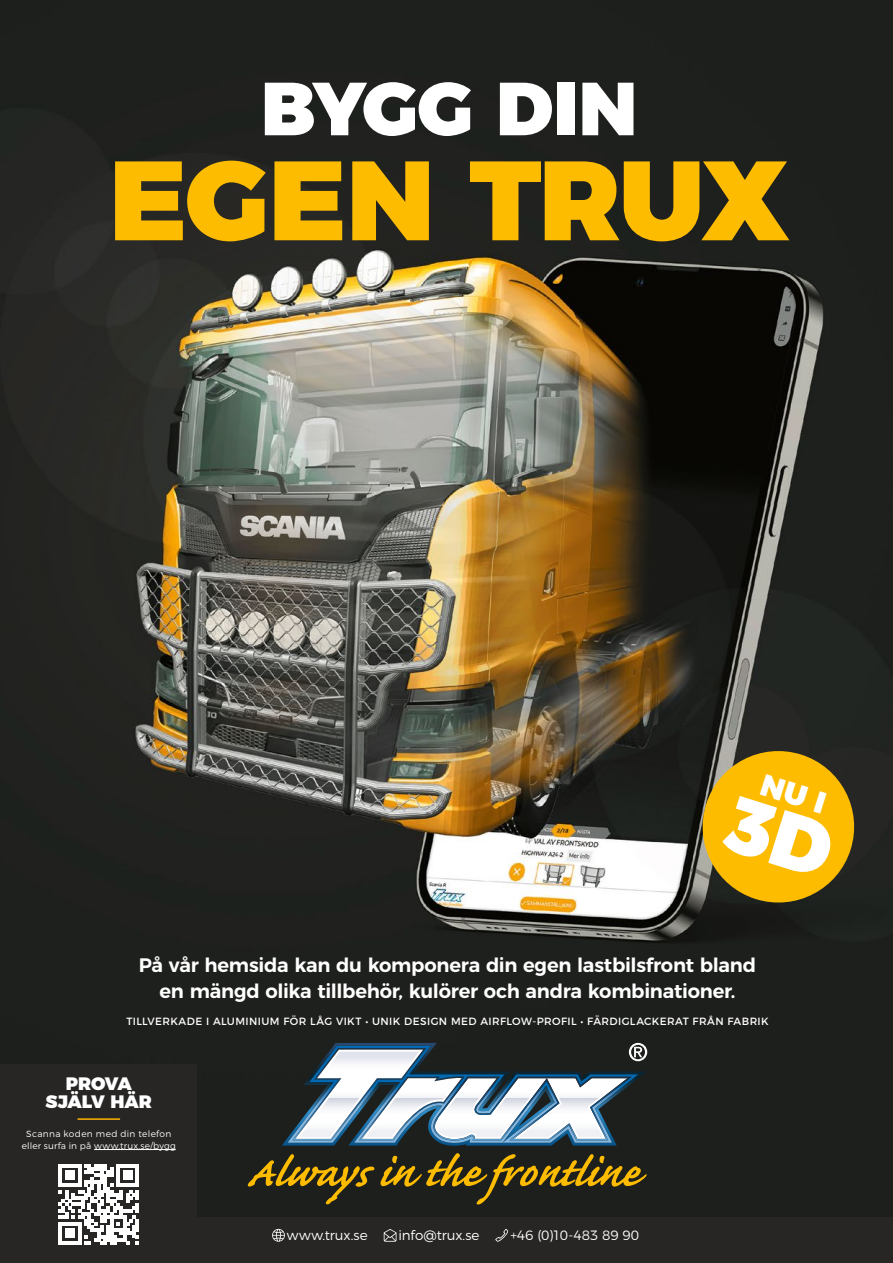
<style>
.page{position:relative;width:893px;height:1263px;background:#fff}
.page>*{position:absolute;margin:0;border:0;box-sizing:border-box;transform-origin:0 0}
.t1{font:900 112.5px "Montserrat";letter-spacing:-.015em;color:#fdbc00}
.t2{font:900 75px "Montserrat";color:#fff}
.t3{font:600 19.5px/25.5px "Montserrat";letter-spacing:-.015em;color:#fff;text-align:center}
.t4{font:900 18px/18px "Montserrat";letter-spacing:-.005em;color:#fff;text-align:center}
.t5{font:300 13.5px "Montserrat";letter-spacing:-.005em;color:#fff}
.t6{font:10.5px "Montserrat";letter-spacing:.04em;color:#fff}
.t7{font:300 9px/12px "Montserrat";letter-spacing:.03em;color:#fff;text-align:center}
</style>
<div class="page">
<img style="left:0;top:0;width:893px;height:1217px">
<svg style="left:248px;top:1153px;width:399px;height:51px;background:#4b3f16"></svg>
<svg style="left:282px;top:1043px;width:365px;height:103px"></svg>
<div style="left:0;top:1217px;width:893px;height:46px;background:#272625"></div>
<svg style="left:272px;top:1229px;width:13px;height:13px"></svg>
<svg style="left:384px;top:1229px;width:12px;height:13px"></svg>
<svg style="left:495px;top:1229px;width:13px;height:13px"></svg>
<div style="left:0;top:1064px;width:197px;height:199px;background:#272625"></div>
<hr style="left:78px;top:1118px;width:42px;height:2px;background:#fcb300">
<hr style="left:94px;top:1149px;width:82px;height:1px;background:#fff">
<svg style="left:59px;top:1164px;width:80px;height:81px"></svg>
<svg style="left:694px;top:742px;width:169px;height:169px;background:#b28911"></svg>
<p class="t2" style="left:261px;top:45px;width:378px">BYGG DIN</p>
<p class="t1" style="left:109px;top:106px;width:681px">EGEN TRUX</p>
<p class="t3" style="left:139px;top:951px;width:619px">På vår hemsida kan du komponera din egen lastbilsfront bland en mängd olika tillbehör, kulörer och andra kombinationer.</p>
<p class="t6" style="left:126px;top:1013px;width:644px">TILLVERKADE I ALUMINIUM FÖR LÅG VIKT • UNIK DESIGN MED AIRFLOW-PROFIL • FÄRDIGLACKERAT FRÅN FABRIK</p>
<p class="t4" style="left:46px;top:1073px;width:108px">PROVA<br>SJÄLV HÄR</p>
<p class="t7" style="left:22px;top:1127px;width:155px">Scanna koden med din telefon eller surfa in på www.trux.se/bygg</p>
<p class="t5" style="left:287px;top:1224px;width:82px">www.trux.se</p>
<p class="t5" style="left:399px;top:1224px;width:82px">info@trux.se</p>
<p class="t5" style="left:510px;top:1224px;width:130px">+46 (0)10-483 89 90</p>
</div>
